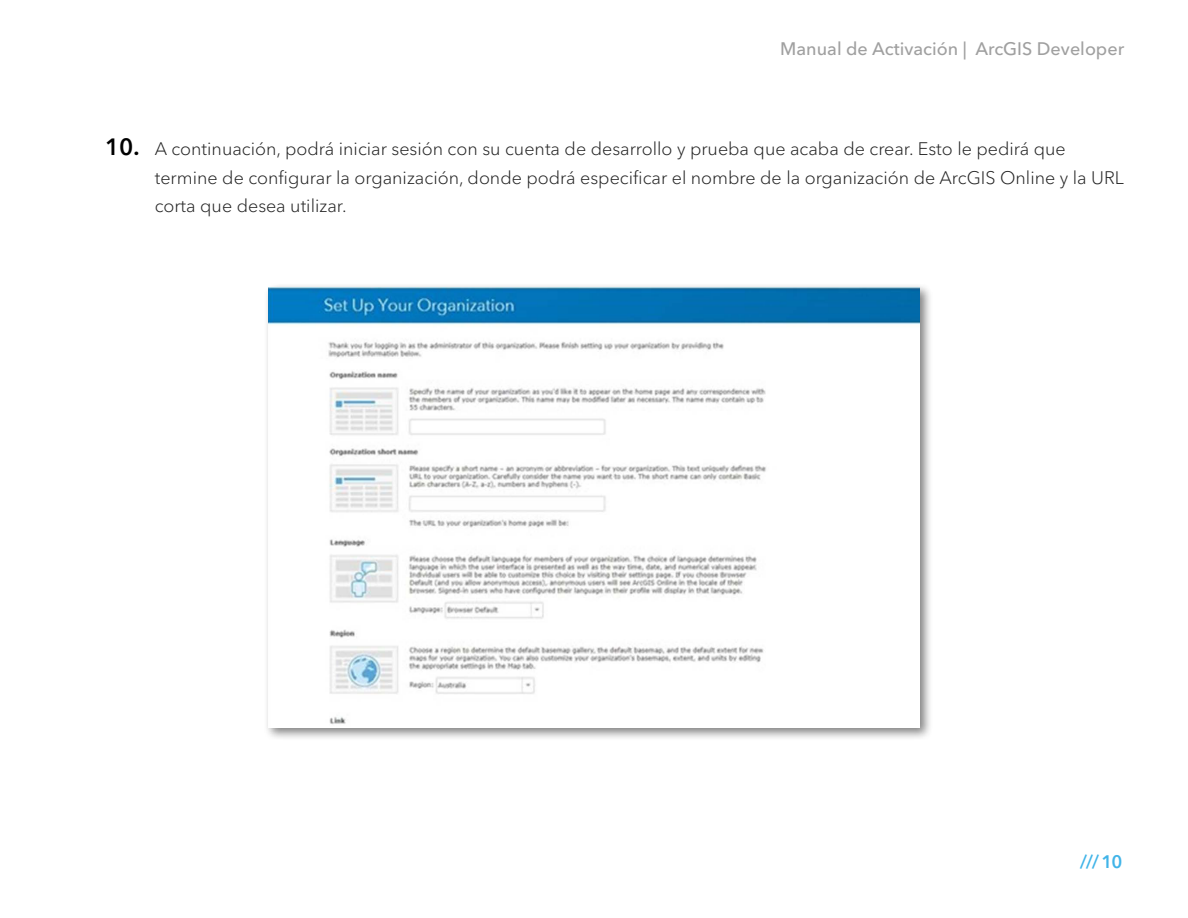
<style>
.page{position:relative;width:1188px;height:918px;background:#fff}
.page>*{position:absolute;margin:0;border:0;box-sizing:border-box;transform-origin:0 0}
.t1{font:600 23.4px "Avenir Next Cyr";color:#000}
.t2{font:300 18px/28.5px "Avenir Next Cyr";color:#232323}
.t3{font:500 18px "Avenir Next Cyr";color:#a0a0a0}
.t4{font:600 18px "Avenir Next Cyr";color:#41b4e8}
</style>
<div class="page">
<div style="left:264px;top:282px;width:669px;height:459px;background:#000;opacity:.5"></div>
<img style="left:268px;top:287px;width:652px;height:441px">
<p class="t3" style="left:780px;top:38px;width:345px">Manual de Activación | ArcGIS Developer</p>
<p class="t1" style="left:105px;top:133px;width:36px">10.</p>
<p class="t2" style="left:155px;top:135px;width:971px">A continuación, podrá iniciar sesión con su cuenta de desarrollo y prueba que acaba de crear. Esto le pedirá que termine de configurar la organización, donde podrá especificar el nombre de la organización de ArcGIS Online y la URL corta que desea utilizar.</p>
<p class="t4" style="left:1080px;top:851px;width:44px">/// 10</p>
</div>
